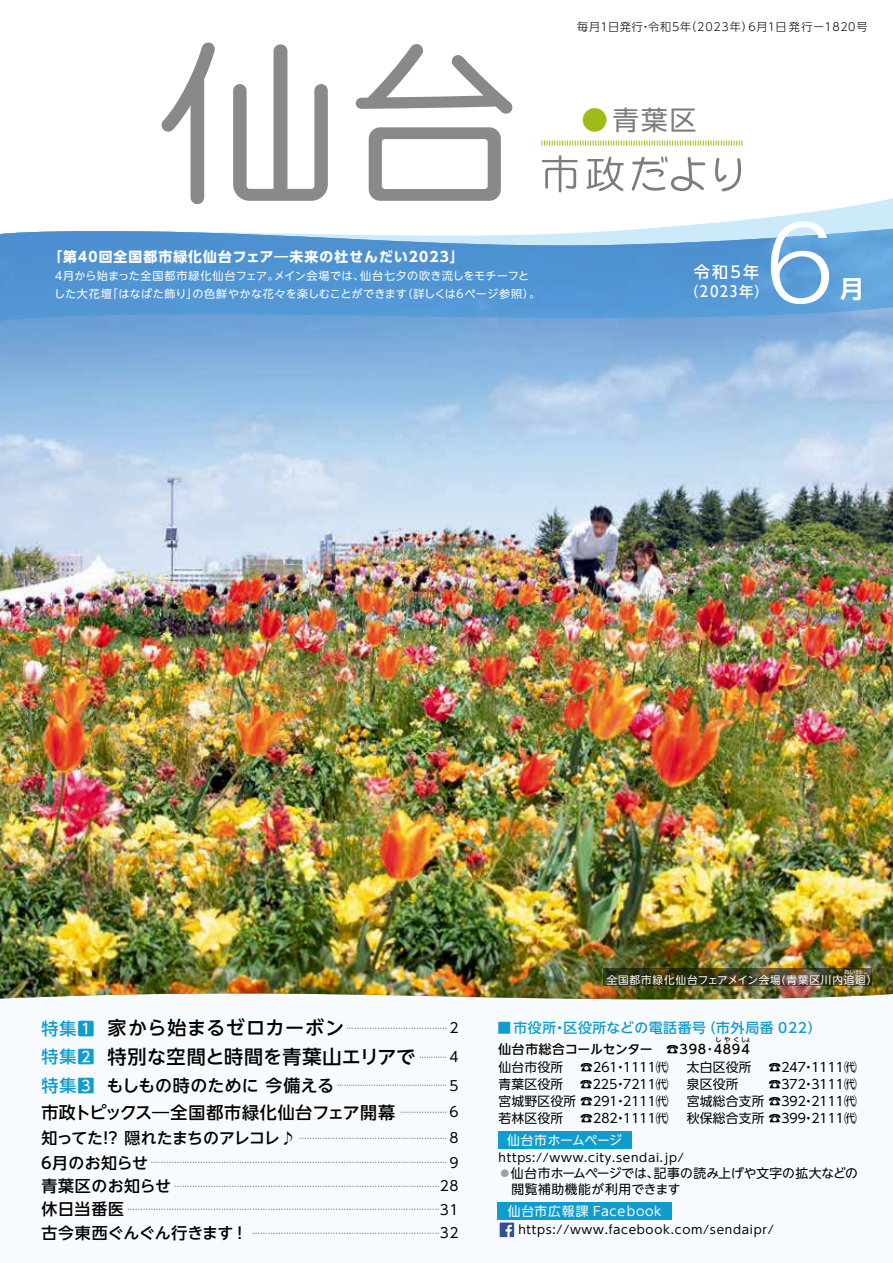
<style>
.page{position:relative;width:893px;height:1263px;background:#fff}
.page>*{position:absolute;margin:0;border:0;box-sizing:border-box;transform-origin:0 0}
.t1{font:111px "Tsuku Go Pro L";color:#fff;scale:1.11 1}
.t2{font:26.55px "UD Shin Go NT Pro";color:#7d7d7d}
.t3{font:700 24.45px "UD Shin Go NT Pro De";color:#fff}
.t4{font:500 19.2px "UD Shin Go NT Pro";letter-spacing:.025em;color:#000}
.t5{font:500 16.95px "UD Shin Go NT Pro";letter-spacing:.01em;color:#000}
.t6{font:16.95px "Gill Sans";color:#fff}
.t7{font:500 15.9px "UD Shin Go Pr 6";color:#fff}
.t8{font:700 13.8px "UD Shin Go Pro";letter-spacing:.08em;color:#fff}
.t9{font:500 13.8px "UD Shin Go NT Pro";letter-spacing:.05em;color:#109dcd}
.t10{font:12.75px/17px "UD Shin Go NT Pro";color:#000;text-align:justify}
.t11{font:12.75px/15.9px "UD Shin Go NT Pro";letter-spacing:.02em;color:#000}
.t12{font:500 12.75px "UD Shin Go NT Pro";letter-spacing:.05em;color:#000}
.t13{font:12.75px "UD Shin Go NT Pro";letter-spacing:.06em;color:#fff}
.t14{font:12.75px "UD Shin Go NT Pro";letter-spacing:-.015em;color:#fff}
.t15{font:11.7px "UD Shin Go NT Pro";letter-spacing:.06em;color:#000}
.t16{font:11.1px/18.1px "UD Shin Go NT Pro";letter-spacing:.02em;color:#fff}
.t17{font:300 11.1px "UD Shin Go NT Pro";letter-spacing:.065em;color:#000}
.t18{font:10.65px "UD Shin Go NT Pro";letter-spacing:.08em;color:#fff}
.t19{font:300 7.5px "UD Shin Go NT Pro";color:#000}
.t20{font:300 7.5px "UD Shin Go NT Pro";color:#000;scale:.88 1}
.t21{font:500 6.45px "UD Shin Go NT Pro";letter-spacing:.315em;color:#000}
.t22{font:5.25px "UD Shin Go NT Pro";letter-spacing:.04em;color:#fff}
.s1{color:#9ebc19}
.s2{font-family:"UD Shin Go Pr 6";font-size:14.4px}
.s3{font-family:"UD Shin Go Pr 6";font-weight:500;font-size:14.4px}
.s4{font-size:16.95px;color:#109dcd}
.s5{font-weight:400;font-size:13.8px}
.s6{color:#109dcd}
.s7{font-weight:500;font-size:15.9px}
.s8{font-weight:300}
.s9{font-family:"UD Reimin Pro";font-weight:500}
.s10{color:#9fa0a0}
</style>
<div class="page">
<svg style="left:197px;top:180px;width:696px;height:41px"></svg>
<div style="left:0;top:876px;width:893px;height:387px;background:#f8fbfd"></div>
<svg style="left:542px;top:155px;width:36px;height:37px"></svg>
<svg style="left:586px;top:157px;width:38px;height:34px"></svg>
<svg style="left:632px;top:156px;width:73px;height:35px"></svg>
<svg style="left:715px;top:158px;width:26px;height:33px"></svg>
<svg style="left:541px;top:141px;width:201px;height:5px"></svg>
<svg style="left:356px;top:44px;width:157px;height:70px"></svg>
<svg style="left:369px;top:127px;width:132px;height:74px"></svg>
<svg style="left:161px;top:42px;width:55px;height:162px"></svg>
<svg style="left:233px;top:44px;width:95px;height:157px"></svg>
<div style="left:500px;top:1222px;width:14px;height:15px;background:#325095"></div>
<svg style="left:505px;top:1225px;width:7px;height:12px"></svg>
<div style="left:497px;top:1202px;width:175px;height:17px;background:#109dcd"></div>
<div style="left:497px;top:1131px;width:134px;height:17px;background:#109dcd"></div>
<img style="left:0;top:325px;width:893px;height:674px">
<img style="left:603px;top:969px;width:269px;height:17px">
<svg style="left:0;top:221px;width:893px;height:104px;background:#6da6db"></svg>
<h3 class="t17" style="left:577px;top:18px;width:292px">毎月1日発行・令和5年（2023年）6月1日発行ー1820号</h3>
<h3 class="t8" style="left:48px;top:245px;width:417px">「第40回全国都市緑化仙台フェア―未来の杜せんだい2023」</h3>
<h3 class="t16" style="left:53px;top:266px;width:489px">４月から始まった全国都市緑化仙台フェア。メイン会場では、仙台七夕の吹き流しをモチーフとした大花壇「はなばた飾り」の色鮮やかな花々を楽しむことができます（詳しくは６ページ参照）。</h3>
<h2 class="t2" style="left:581px;top:98px;width:116px"><span class="s1">●</span>青葉区</h2>
<h3 class="t7" style="left:694px;top:259px;width:67px">令和5年</h3>
<h3 class="t6" style="left:684px;top:281px;width:86px"><span class="s2">（</span>2023<span class="s3">年</span><span class="s2">）</span></h3>
<h1 class="t1" style="left:763px;top:169px;width:67px">6</h1>
<h3 class="t3" style="left:840px;top:268px;width:26px">月</h3>
<p class="t22" style="left:844px;top:968px;width:24px">おいまわし</p>
<h3 class="t18" style="left:607px;top:971px;width:272px">全国都市緑化仙台フェアメイン会場(青葉区川内追廻）</h3>
<h3 class="t4" style="left:41px;top:1012px;width:304px"><span class="s4">特集1</span> 家から始まるゼロカーボン</h3>
<p class="t19" style="left:345px;top:1022px;width:115px">…………………………………… <span class="s5">2</span></p>
<h3 class="t4" style="left:41px;top:1041px;width:375px"><span class="s4">特集2</span> 特別な空間と時間を青葉山エリアで</h3>
<p class="t20" style="left:416px;top:1051px;width:50px">… ………… <span class="s5">4</span></p>
<h3 class="t5" style="left:41px;top:1072px;width:294px"><span class="s6">特集3</span> もしもの時のために今備える</h3>
<p class="t20" style="left:334px;top:1079px;width:143px">…………………………………………… <span class="s5">5</span></p>
<h3 class="t5" style="left:41px;top:1098px;width:355px">市政トピックス―全国都市緑化仙台フェア開幕</h3>
<p class="t19" style="left:396px;top:1106px;width:64px">… ……………… <span class="s5">6</span></p>
<p class="t19" style="left:41px;top:1132px;width:419px"><span class="s7">知ってた！？隠れたまちのアレコレ♪</span>…………………………………………………… <span class="s5">8</span></p>
<p class="t19" style="left:38px;top:1156px;width:421px"><span class="s7">６月のお知らせ</span>……………………………………………………………………………………………………… <span class="s5">9</span></p>
<p class="t19" style="left:41px;top:1180px;width:419px"><span class="s7">青葉区のお知らせ</span>……………………………………………………………………………………………<span class="s5">28</span></p>
<p class="t19" style="left:41px;top:1203px;width:419px"><span class="s7">休日当番医</span>……………………………………………………………………………………………………………<span class="s5">31</span></p>
<p class="t19" style="left:41px;top:1227px;width:419px"><span class="s7">古今東西ぐんぐん行きます！</span>… ………………………………………………………………<span class="s5">32</span></p>
<h3 class="t9" style="left:497px;top:1016px;width:325px"><span class="s8">■</span>市役所・区役所などの電話番号（市外局番 022）</h3>
<h3 class="t12" style="left:499px;top:1038px;width:253px">仙台市総合コールセンター　☎398･4894</h3>
<p class="t21" style="left:715px;top:1034px;width:37px">しやくしょ</p>
<h3 class="t10" style="left:499px;top:1058px;width:66px">仙台市役所</h3>
<h3 class="t10" style="left:580px;top:1058px;width:90px"><span class="s9">☎</span>２６１・１１１１㈹</h3>
<h3 class="t10" style="left:499px;top:1075px;width:66px">青葉区役所</h3>
<h3 class="t10" style="left:499px;top:1075px;width:172px;text-indent:81px"><span class="s9">☎</span>２２5・７２１１㈹宮城野区役所 <span class="s9">☎</span>２９１・２１１１㈹若林区役所</h3>
<h3 class="t10" style="left:580px;top:1109px;width:90px"><span class="s9">☎</span>２８２・１１１１㈹</h3>
<h3 class="t14" style="left:507px;top:1129px;width:116px">仙台市ホームページ</h3>
<h3 class="t10" style="left:687px;top:1058px;width:66px">太白区役所</h3>
<h3 class="t10" style="left:768px;top:1058px;width:90px">☎２４７・１１１１㈹</h3>
<h3 class="t10" style="left:687px;top:1075px;width:53px">泉区役所</h3>
<h3 class="t10" style="left:687px;top:1075px;width:172px;text-indent:82px">☎３７２・３１１１㈹宮城総合支所 ☎３９２・２１１１㈹秋保総合支所 ☎３９９・２１１１㈹</h3>
<h3 class="t15" style="left:499px;top:1148px;width:187px">https://www.city.sendai.jp/</h3>
<h3 class="t11" style="left:511px;top:1165px;width:348px;text-indent:-13px"><span class="s10">◦</span>仙台市ホームページでは、記事の読み上げや文字の拡大などの閲覧補助機能が利用できます</h3>
<h3 class="t15" style="left:518px;top:1220px;width:257px">https://www.facebook.com/sendaipr/</h3>
<h3 class="t13" style="left:508px;top:1200px;width:155px">仙台市広報課 Facebook</h3>
</div>
